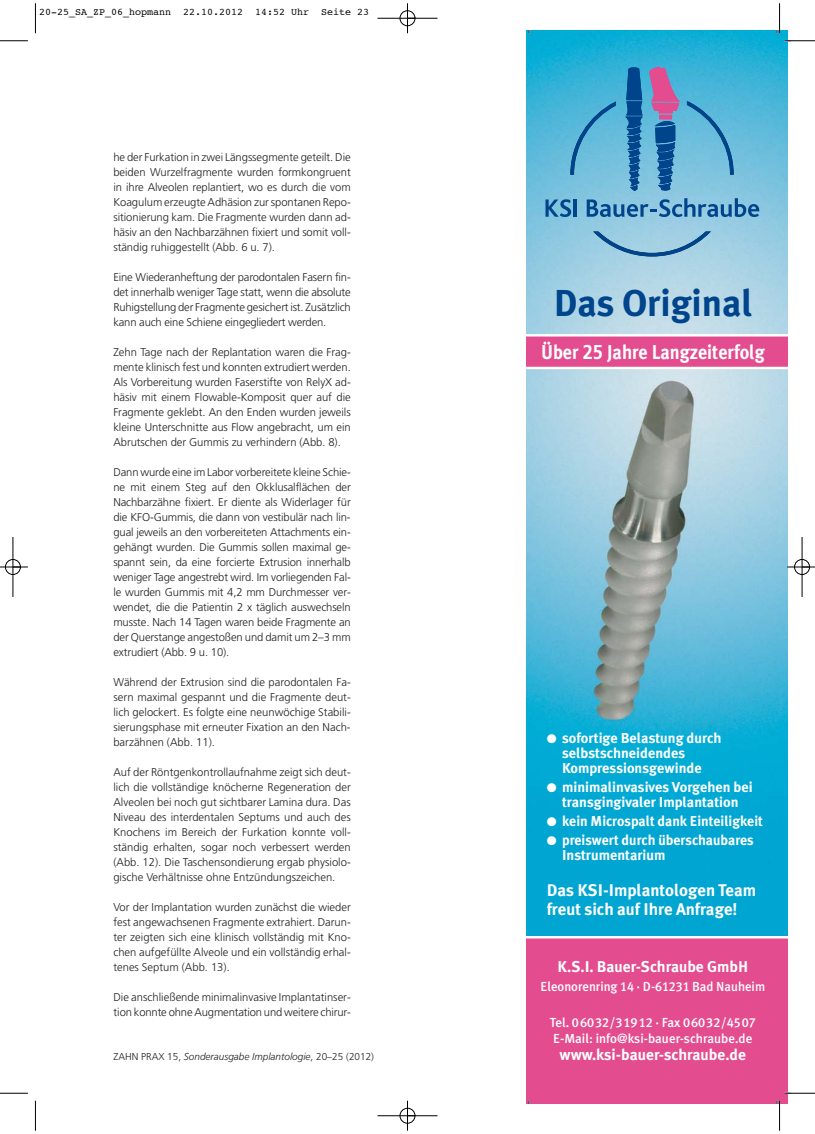
<style>
.page{position:relative;width:815px;height:1134px;background:#fff}
.page>*{position:absolute;margin:0;border:0;box-sizing:border-box;transform-origin:0 0}
.t1{font:37.5px "Meta Plus Bold Roman+IENPXR";color:#00448c}
.t2{font:20px "Meta Plus Bold Roman+IENPXR";color:#fff;scale:.91 1}
.t3{font:16.88px/18.8px "Meta Plus Bold Roman+IENPXR";color:#fff}
.t4{font:15.62px "Meta Plus Bold Roman+IENPXR";color:#fff}
.t5{font:14.38px/15px "Meta Plus Bold Roman+IENPXR";color:#fff}
.t6{font:13.12px "Meta Plus Medium Roman+WFSTOJ";color:#fff}
.t7{font:13.12px "Meta Plus Medium Caps+RPPAII";color:#fff}
.t8{font:300 11.25px/15px "Frutiger";letter-spacing:-.005em;color:#231f20;text-align:justify}
.t9{font:italic 300 10px "Frutiger";color:#231f20}
.t10{font:10px "Courier";color:#000}
.s1{font-style:normal}
.s2{font-family:"Frutiger Bold+HYLWSK"}
.s3{font-family:"Meta Plus Medium Caps+RPPAII"}
.s4{font-family:"Meta Plus Medium Roman+WFSTOJ"}
</style>
<div class="page">
<img style="left:526px;top:30px;width:262px;height:906px">
<div style="left:526px;top:938px;width:262px;height:166px;background:#e34c8e"></div>
<svg style="left:526px;top:334px;width:262px;height:35px;background:#e6649d"></svg>
<svg style="left:591px;top:231px;width:122px;height:26px;background:#88b9d4"></svg>
<svg style="left:569px;top:100px;width:48px;height:76px;background:#59afd3"></svg>
<svg style="left:686px;top:100px;width:49px;height:76px;background:#60b1d4"></svg>
<svg style="left:545px;top:199px;width:26px;height:18px"></svg>
<hr style="left:574px;top:199px;width:3px;height:18px;background:#00448c">
<svg style="left:587px;top:198px;width:172px;height:19px;background:#5b99c2"></svg>
<svg style="left:625px;top:66px;width:55px;height:125px;background:#5482b4"></svg>
<hr style="left:35px;top:3px;width:1px;height:30px;background:#000">
<svg style="left:0;top:40px;width:28px;height:2px"></svg>
<hr style="left:779px;top:3px;width:1px;height:30px;background:#000">
<svg style="left:784px;top:40px;width:31px;height:2px"></svg>
<hr style="left:35px;top:1101px;width:1px;height:30px;background:#000">
<svg style="left:0;top:1093px;width:28px;height:1px"></svg>
<hr style="left:779px;top:1101px;width:1px;height:30px;background:#000">
<svg style="left:784px;top:1092px;width:31px;height:2px"></svg>
<div style="left:400px;top:10px;width:15px;height:16px;border:1px solid #fff;border-radius:50%"></div>
<hr style="left:377px;top:18px;width:60px;height:1px;background:#000">
<hr style="left:377px;top:1115px;width:60px;height:1px;background:#000">
<hr style="left:13px;top:537px;width:1px;height:60px;background:#000">
<hr style="left:802px;top:537px;width:1px;height:60px;background:#000">
<hr style="left:407px;top:3px;width:1px;height:30px;background:#000">
<hr style="left:407px;top:1101px;width:1px;height:30px;background:#000">
<svg style="left:0;top:567px;width:28px;height:1px"></svg>
<svg style="left:787px;top:567px;width:28px;height:1px"></svg>
<div style="left:400px;top:11px;width:15px;height:15px;border:1px solid #000;border-radius:50%"></div>
<div style="left:400px;top:1108px;width:15px;height:15px;border:1px solid #000;border-radius:50%"></div>
<div style="left:5px;top:559px;width:16px;height:16px;border:1px solid #000;border-radius:50%"></div>
<div style="left:794px;top:559px;width:16px;height:16px;border:1px solid #000;border-radius:50%"></div>
<svg style="left:547px;top:734px;width:9px;height:9px"></svg>
<svg style="left:547px;top:783px;width:9px;height:9px"></svg>
<svg style="left:547px;top:817px;width:9px;height:9px"></svg>
<svg style="left:547px;top:836px;width:9px;height:9px"></svg>
<p class="t10" style="left:39px;top:7px;width:332px">20-25_SA_ZP_06_hopmann 22.10.2012 14:52 Uhr Seite 23</p>
<p class="t8" style="left:113px;top:150px;width:239px">he der Furkation in zwei Längssegmente geteilt. Die beiden Wurzelfragmente wurden formkongruent in ihre Alveolen replantiert, wo es durch die vom Koagulum erzeugte Adhäsion zur spontanen Repo&shy;sitionierung kam. Die Fragmente wurden dann ad&shy;häsiv an den Nachbarzähnen fixiert und somit voll&shy;ständig ruhiggestellt (Abb. 6 u. 7).</p>
<p class="t8" style="left:113px;top:270px;width:239px">Eine Wiederanheftung der parodontalen Fasern fin&shy;det innerhalb weniger Tage statt, wenn die absolute Ruhigstellung der Fragmente gesichert ist. Zusätzlich kann auch eine Schiene eingegliedert werden.</p>
<p class="t8" style="left:113px;top:345px;width:239px">Zehn Tage nach der Replantation waren die Frag&shy;mente klinisch fest und konnten extrudiert werden.<br>Als Vorbereitung wurden Faserstifte von RelyX ad&shy;häsiv mit einem Flowable-Komposit quer auf die Fragmente geklebt. An den Enden wurden jeweils kleine Unterschnitte aus Flow angebracht, um ein Abrutschen der Gummis zu verhindern (Abb. 8).</p>
<p class="t8" style="left:113px;top:465px;width:239px">Dann wurde eine im Labor vorbereitete kleine Schie&shy;ne mit einem Steg auf den Okklusalflächen der Nachbarzähne fixiert. Er diente als Widerlager für die KFO-Gummis, die dann von vestibulär nach lin&shy;gual jeweils an den vorbereiteten Attachments ein&shy;gehängt wurden. Die Gummis sollen maximal ge&shy;spannt sein, da eine forcierte Extrusion innerhalb weniger Tage angestrebt wird. Im vorliegenden Fal&shy;le wurden Gummis mit 4,2 mm Durchmesser ver&shy;wendet, die die Patientin 2 x täglich auswechseln musste. Nach 14 Tagen waren beide Fragmente an der Querstange angestoßen und damit um 2–3 mm extrudiert (Abb. 9 u. 10).</p>
<p class="t8" style="left:113px;top:675px;width:239px">Während der Extrusion sind die parodontalen Fa&shy;sern maximal gespannt und die Fragmente deut&shy;lich gelockert. Es folgte eine neunwöchige Stabili&shy;sierungsphase mit erneuter Fixation an den Nach&shy;barzähnen (Abb. 11).</p>
<p class="t8" style="left:113px;top:765px;width:239px">Auf der Röntgenkontrollaufnahme zeigt sich deut&shy;lich die vollständige knöcherne Regeneration der Alveolen bei noch gut sichtbarer Lamina dura. Das Niveau des interdentalen Septums und auch des Knochens im Bereich der Furkation konnte voll&shy;ständig erhalten, sogar noch verbessert werden (Abb. 12). Die Taschensondierung ergab physiolo&shy;gische Verhältnisse ohne Entzündungszeichen.</p>
<p class="t8" style="left:113px;top:900px;width:239px">Vor der Implantation wurden zunächst die wieder fest angewachsenen Fragmente extrahiert. Darun&shy;ter zeigten sich eine klinisch vollständig mit Kno&shy;chen aufgefüllte Alveole und ein vollständig erhal&shy;tenes Septum (Abb. 13).</p>
<p class="t8" style="left:113px;top:990px;width:239px">Die anschließende minimalinvasive Implantatinser&shy;tion konnte ohne Augmentation und weitere chirur-</p>
<p class="t9" style="left:113px;top:1053px;width:262px"><span class="s1">ZAHN PRAX 15,</span> Sonderausgabe Implantologie<span class="s1">, 20–25 (2012)</span></p>
<h1 class="t1" style="left:554px;top:288px;width:201px">Das Original</h1>
<h2 class="t2" style="left:541px;top:343px;width:247px">Über <span class="s2">25</span> Jahre Langzeiterfolg</h2>
<p class="t5" style="left:562px;top:732px;width:161px">sofortige Belastung durch selbstschneidendes<br>Kompressionsgewinde</p>
<p class="t5" style="left:562px;top:780px;width:192px">minimalinvasives Vorgehen bei transgingivaler Implantation</p>
<p class="t5" style="left:562px;top:812px;width:202px;line-height:18.8px">kein Microspalt dank Einteiligkeit preiswert durch überschaubares</p>
<p class="t5" style="left:562px;top:848px;width:105px">Instrumentarium</p>
<h3 class="t3" style="left:547px;top:881px;width:211px">Das KSI-Implantologen Team freut sich auf Ihre Anfrage!</h3>
<h3 class="t4" style="left:558px;top:961px;width:192px">K.S.I. Bauer-Schraube GmbH</h3>
<p class="t6" style="left:541px;top:981px;width:226px">Eleonorenring <span class="s3">14</span> · D-<span class="s3">61231</span> Bad Nauheim</p>
<p class="t7" style="left:550px;top:1014px;width:208px"><span class="s4">Tel.</span> 0 60 32 / 3 19 12 <span class="s4">· Fax</span> 0 60 32 / 45 07</p>
<p class="t6" style="left:553px;top:1033px;width:201px">E-Mail: info@ksi-bauer-schraube.de</p>
<h3 class="t4" style="left:560px;top:1048px;width:188px">www.ksi-bauer-schraube.de</h3>
</div>
